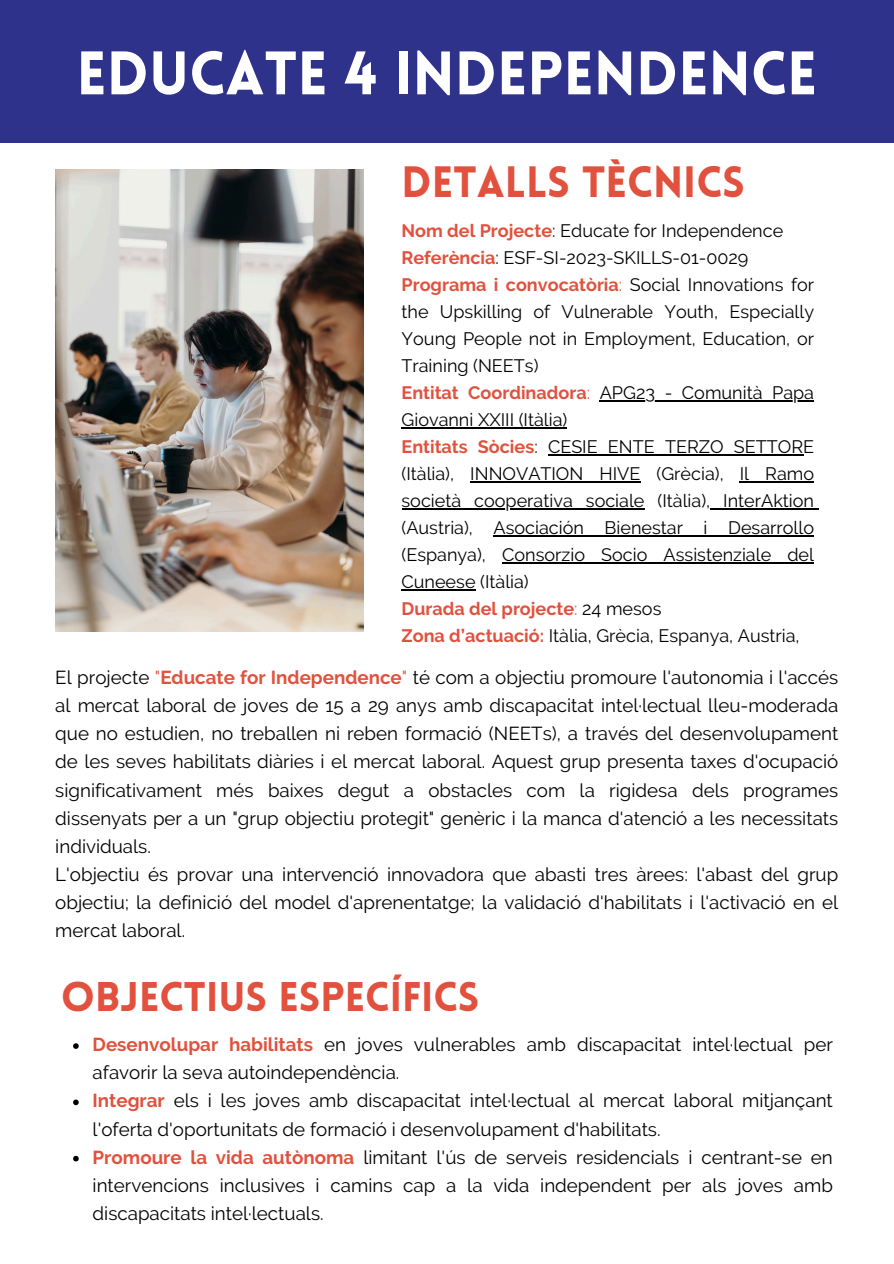
<style>
.page{position:relative;width:894px;height:1264px;background:#fff}
.page>*{position:absolute;margin:0;border:0;box-sizing:border-box;transform-origin:0 0}
.t1{font:900 60px "Lovelo";color:#fff}
.t2{font:900 42.9px "Lovelo";color:#e1513d}
.t3{font:900 40.5px "Lovelo";color:#e1513d}
.t4{font:18.75px/28.2px "Raleway";color:#000;text-align:justify}
.t5{font:18px/27px "Raleway";color:#000}
.t6{font:700 18px "Raleway";color:#e1513d}
.s1{font-weight:700;color:#e1513d}
.s2{color:#e1513d}
.s3{font-weight:400}
</style>
<div class="page">
<div style="left:0;top:0;width:893px;height:142px;background:#2f328a"></div>
<img style="left:55px;top:169px;width:309px;height:463px">
<hr style="left:599px;top:400px;width:214px;height:1px;background:#000">
<hr style="left:401px;top:427px;width:166px;height:1px;background:#000">
<hr style="left:548px;top:454px;width:254px;height:1px;background:#000">
<hr style="left:470px;top:481px;width:170px;height:1px;background:#000">
<hr style="left:739px;top:481px;width:74px;height:1px;background:#000">
<hr style="left:401px;top:508px;width:243px;height:1px;background:#000">
<hr style="left:710px;top:508px;width:103px;height:1px;background:#000">
<hr style="left:493px;top:535px;width:320px;height:1px;background:#000">
<hr style="left:502px;top:562px;width:311px;height:1px;background:#000">
<hr style="left:401px;top:589px;width:74px;height:1px;background:#000">
<svg style="left:73px;top:1043px;width:6px;height:5px"></svg>
<svg style="left:73px;top:1099px;width:6px;height:6px"></svg>
<svg style="left:73px;top:1155px;width:6px;height:6px"></svg>
<p class="t1" style="left:76px;top:49px;width:742px">EDUCATE 4 INDEPENDENCE</p>
<h1 class="t2" style="left:401px;top:165px;width:345px">DETALLS TÈCNICS</h1>
<p class="t5" style="left:401px;top:217px;width:383px"><span class="s1">Nom del Projecte</span>: Educate for Independence</p>
<h2 class="t5" style="left:401px;top:244px;width:348px"><span class="s1">Referència</span>: ESF-SI-2023-SKILLS-01-0029</h2>
<p class="t5" style="left:401px;top:271px;width:414px;text-align:justify"><span class="s1">Programa i convocatòria</span><span class="s2">:</span> Social Innovations for the Upskilling of Vulnerable Youth, Especially Young People not in Employment, Education, or Training (NEETs)</p>
<p class="t6" style="left:401px;top:382px;width:190px">Entitat Coordinadora<span class="s3">:</span></p>
<p class="t5" style="left:599px;top:379px;width:216px">APG23 - Comunità Papa</p>
<p class="t5" style="left:401px;top:406px;width:414px">Giovanni XXIII (Itàlia)<br><span class="s1">Entitats Sòcies</span>: CESIE ENTE TERZO SETTORE</p>
<p class="t5" style="left:401px;top:460px;width:414px">(Itàlia), INNOVATION HIVE (Grècia), Il Ramo</p>
<p class="t5" style="left:401px;top:487px;width:414px">società cooperativa sociale (Itàlia), InterAktion (Austria), Asociación Bienestar i Desarrollo (Espanya), Consorzio Socio Assistenziale del Cuneese (Itàlia)<br><span class="s1">Durada del projecte</span><span class="s2">:</span> 24 mesos<br><span class="s1">Zona d’actuació:</span> Itàlia, Grècia, Espanya, Austria,</p>
<h2 class="t4" style="left:55px;top:663px;width:784px">El projecte <span class="s2">"</span><span class="s1">Educate for Independence</span><span class="s2">"</span> té com a objectiu promoure l'autonomia i l'accés al mercat laboral de joves de 15 a 29 anys amb discapacitat intel·lectual lleu-moderada que no estudien, no treballen ni reben formació (NEETs), a través del desenvolupament de les seves habilitats diàries i el mercat laboral. Aquest grup presenta taxes d'ocupació significativament més baixes degut a obstacles com la rigidesa dels programes dissenyats per a un "grup objectiu protegit" genèric i la manca d'atenció a les necessitats individuals.</h2>
<p class="t4" style="left:55px;top:860px;width:784px">L'objectiu és provar una intervenció innovadora que abasti tres àrees: l'abast del grup objectiu; la definició del model d'aprenentatge; la validació d'habilitats i l'activació en el mercat laboral.</p>
<p class="t3" style="left:61px;top:980px;width:420px">OBJECTIUS ESPECÍFICS</p>
<p class="t4" style="left:93px;top:1030px;width:741px"><span class="s1">Desenvolupar habilitats</span> en joves vulnerables amb discapacitat intel·lectual per afavorir la seva autoindependència.</p>
<p class="t4" style="left:93px;top:1086px;width:741px"><span class="s1">Integrar</span> els i les joves amb discapacitat intel·lectual al mercat laboral mitjançant l'oferta d'oportunitats de formació i desenvolupament d'habilitats.</p>
<p class="t4" style="left:93px;top:1142px;width:741px"><span class="s1">Promoure la vida autònoma</span> limitant l'ús de serveis residencials i centrant-se en intervencions inclusives i camins cap a la vida independent per als joves amb discapacitats intel·lectuals.</p>
</div>
